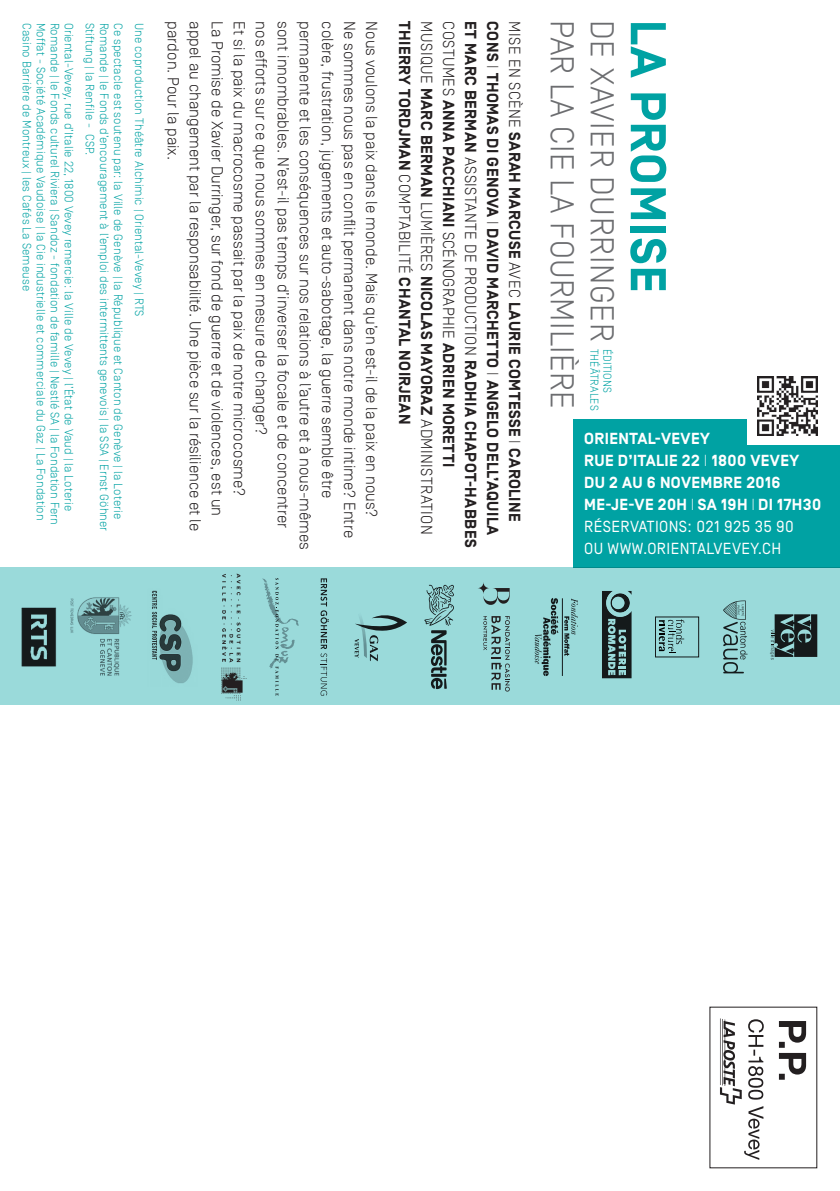
<style>
.page{position:relative;width:840px;height:1191px;background:#fff}
.page>*{position:absolute;margin:0;border:0;box-sizing:border-box;transform-origin:0 0}
.t1{font:700 50px "Simplon Norm";letter-spacing:.02em;color:#00a2a3}
.t2{font:300 33px "Simplon Norm";letter-spacing:.01em;color:#6c6d70}
.t3{font:300 16px "Simplon Norm";color:#231f20}
.t4{font:700 16px/22px "Simplon Norm";letter-spacing:.025em;color:#231f20}
.t5{font:700 16px "Simplon Norm";letter-spacing:.025em;color:#fff}
.t6{font:16px "Simplon Norm";letter-spacing:.025em;color:#fff}
.t7{font:300 12px "Simplon Norm";letter-spacing:.01em;color:#00a2a3}
.t8{font:300 11.4px "Simplon Norm";letter-spacing:.02em;color:#00a2a3}
.s1{font-weight:300}
</style>
<div class="page">
<div style="left:0;top:567px;width:839px;height:137px;background:#9adada"></div>
<svg style="left:723px;top:600px;width:24px;height:73px"></svg>
<svg style="left:770px;top:614px;width:46px;height:45px"></svg>
<svg style="left:658px;top:619px;width:25px;height:34px"></svg>
<svg style="left:354px;top:615px;width:53px;height:46px"></svg>
<svg style="left:262px;top:578px;width:36px;height:118px"></svg>
<hr style="left:561px;top:598px;width:1px;height:78px;background:#231f20">
<svg style="left:534px;top:598px;width:24px;height:78px"></svg>
<svg style="left:564px;top:598px;width:13px;height:57px"></svg>
<svg style="left:602px;top:591px;width:30px;height:88px"></svg>
<svg style="left:602px;top:591px;width:29px;height:87px"></svg>
<svg style="left:424px;top:585px;width:29px;height:104px"></svg>
<div style="left:573px;top:419px;width:266px;height:148px;background:#00a2a3"></div>
<div style="left:747px;top:410px;width:92px;height:34px;background:#fff"></div>
<img style="left:757px;top:376px;width:59px;height:60px">
<svg style="left:778px;top:1021px;width:27px;height:58px"></svg>
<hr style="left:719px;top:1018px;width:1px;height:67px;background:#231f20">
<svg style="left:719px;top:1019px;width:44px;height:141px"></svg>
<hr style="left:721px;top:1018px;width:1px;height:67px;background:#231f20">
<svg style="left:320px;top:578px;width:8px;height:117px"></svg>
<svg style="left:477px;top:582px;width:12px;height:12px"></svg>
<svg style="left:483px;top:588px;width:26px;height:17px"></svg>
<svg style="left:483px;top:616px;width:26px;height:75px"></svg>
<svg style="left:221px;top:573px;width:25px;height:127px"></svg>
<img style="left:152px;top:590px;width:41px;height:93px">
<img style="left:71px;top:597px;width:61px;height:79px">
<img style="left:21px;top:607px;width:36px;height:60px">
<p class="t4" style="left:524px;top:21px;width:527px;rotate:90deg"><span class="s1">MISE EN SCÈNE</span> SARAH MARCUSE <span class="s1">AVEC</span> LAURIE COMTESSE <span class="s1">|</span> CAROLINE CONS <span class="s1">|</span> THOMAS DI GENOVA <span class="s1">|</span> DAVID MARCHETTO <span class="s1">|</span> ANGELO DELL’AQUILA ET MARC BERMAN <span class="s1">ASSISTANTE DE PRODUCTION</span> RADHIA CHAPOT-HABBES <span class="s1">COSTUMES</span> ANNA PACCHIANI <span class="s1">SCÉNOGRAPHIE</span> ADRIEN MORETTI<br><span class="s1">MUSIQUE</span> MARC BERMAN <span class="s1">LUMIÈRES</span> NICOLAS MAYORAZ <span class="s1">ADMINISTRATION </span>THIERRY TORDJMAN <span class="s1">COMPTABILITÉ</span> CHANTAL NOIRJEAN</p>
<p class="t7" style="left:33px;top:23px;width:270px;rotate:90deg">Casino Barrière de Montreux | les Cafés La Semeuse</p>
<p class="t7" style="left:47px;top:23px;width:499px;rotate:90deg">Moffat - Société Académique Vaudoise | la Cie industrielle et commerciale du Gaz | La Fondation</p>
<p class="t7" style="left:61px;top:23px;width:504px;rotate:90deg">Romande | le Fonds culturel Riviera | Sandoz - fondation de famille | Nestlé SA | la Fondation Fern</p>
<p class="t7" style="left:75px;top:23px;width:490px;rotate:90deg">Oriental-Vevey, rue d’Italie 22, 1800 Vevey remercie: la Ville de Vevey | l’État de Vaud | la Loterie</p>
<p class="t7" style="left:96px;top:23px;width:134px;rotate:90deg">Stiftung | la Renfile - CSP.</p>
<p class="t7" style="left:110px;top:23px;width:510px;rotate:90deg">Romande | le Fonds d’encouragement à l’emploi des intermittents genevois | la SSA | Ernst Göhner</p>
<p class="t7" style="left:124px;top:23px;width:498px;rotate:90deg">Ce spectacle est soutenu par: la Ville de Genève | la République et Canton de Genève | la Loterie</p>
<p class="t7" style="left:145px;top:23px;width:295px;rotate:90deg">Une coproduction Théâtre Alchimic | Oriental-Vevey | RTS</p>
<p class="t3" style="left:182px;top:21px;width:140px;rotate:90deg">pardon. Pour la paix.</p>
<p class="t3" style="left:204px;top:21px;width:512px;rotate:90deg">appel au changement par la responsabilité. Une pièce sur la résilience et le</p>
<p class="t3" style="left:226px;top:21px;width:496px;rotate:90deg">La Promise de Xavier Durringer, sur fond de guerre et de violences, est un</p>
<p class="t3" style="left:248px;top:21px;width:477px;rotate:90deg">Et si la paix du macrocosme passait par la paix de notre microcosme?</p>
<p class="t3" style="left:270px;top:21px;width:415px;rotate:90deg">nos efforts sur ce que nous sommes en mesure de changer?</p>
<p class="t3" style="left:292px;top:21px;width:508px;rotate:90deg">sont innombrables. N’est-il pas temps d’inverser la focale et de concentrer</p>
<p class="t3" style="left:314px;top:21px;width:530px;rotate:90deg">permanente et les conséquences sur nos relations à l’autre et à nous-mêmes</p>
<p class="t3" style="left:336px;top:21px;width:478px;rotate:90deg">colère, frustration, jugements et auto-sabotage, la guerre semble être</p>
<p class="t3" style="left:358px;top:21px;width:518px;rotate:90deg">Ne sommes nous pas en conflit permanent dans notre monde intime? Entre</p>
<p class="t3" style="left:380px;top:21px;width:498px;rotate:90deg">Nous voulons la paix dans le monde. Mais qu’en est-il de la paix en nous?</p>
<p class="t2" style="left:579px;top:20px;width:391px;rotate:90deg">PAR LA CIE LA FOURMILIÈRE</p>
<p class="t2" style="left:619px;top:20px;width:323px;rotate:90deg">DE XAVIER DURRINGER</p>
<p class="t1" style="left:674px;top:20px;width:274px;rotate:90deg">LA PROMISE</p>
<p class="t8" style="left:600px;top:348px;width:64px;rotate:90deg">THÉÂTRALES</p>
<p class="t8" style="left:613px;top:348px;width:46px;rotate:90deg">ÉDITIONS</p>
<p class="t5" style="left:584px;top:430px;width:127px">ORIENTAL-VEVEY</p>
<p class="t5" style="left:584px;top:452px;width:216px">RUE D’ITALIE 22 <span class="s1">|</span> 1800 VEVEY</p>
<p class="t5" style="left:584px;top:474px;width:198px">DU 2 AU 6 NOVEMBRE 2016</p>
<p class="t5" style="left:584px;top:496px;width:238px">ME-JE-VE 20H <span class="s1">|</span> SA 19H <span class="s1">|</span> DI 17H30</p>
<p class="t6" style="left:584px;top:518px;width:211px">RÉSERVATIONS: 021 925 35 90</p>
<p class="t6" style="left:584px;top:540px;width:198px">OU WWW.ORIENTALVEVEY.CH</p>
</div>
